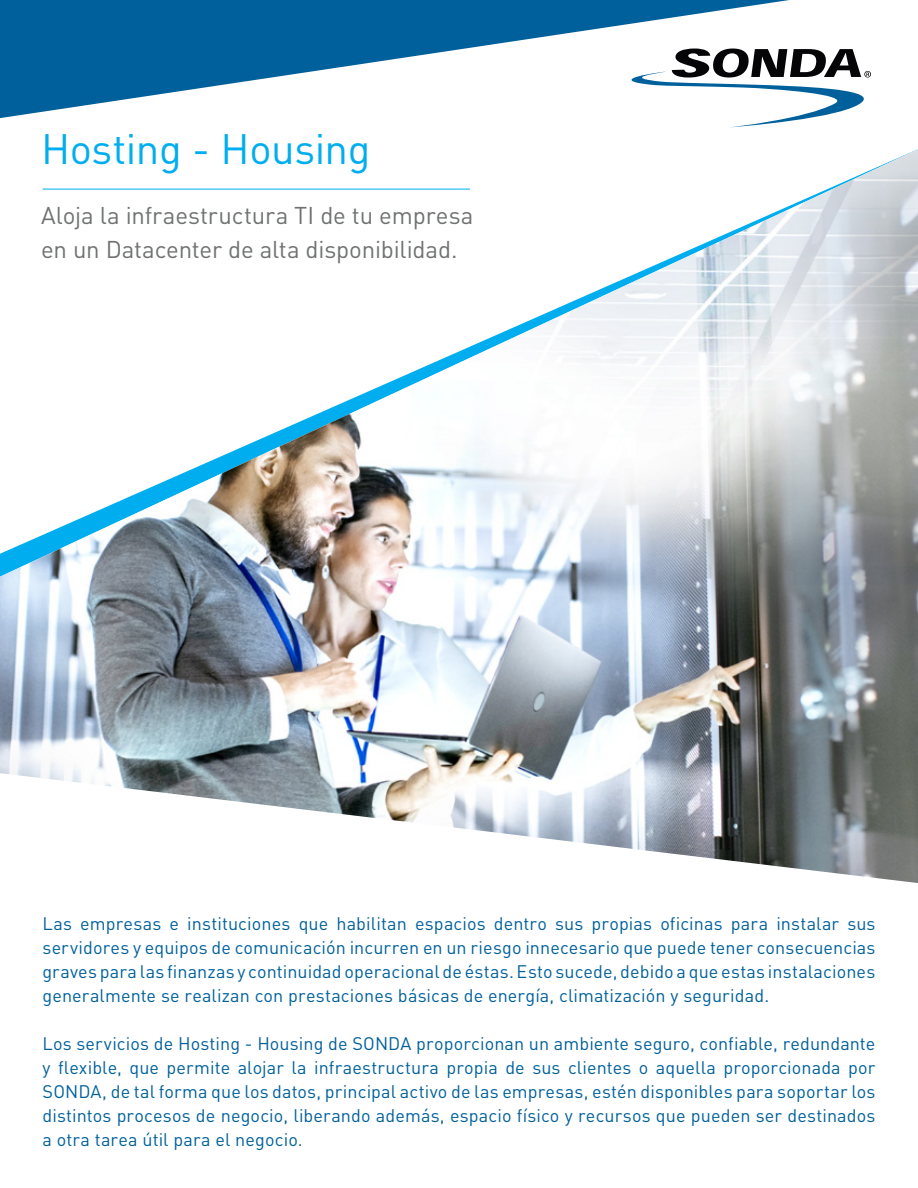
<style>
.page{position:relative;width:918px;height:1188px;background:#fff}
.page>*{position:absolute;margin:0;border:0;box-sizing:border-box;transform-origin:0 0}
.t1{font:42px "DIN Pro";letter-spacing:-.01em;color:#00aeef}
.t2{font:24px/34.5px "DIN Pro";letter-spacing:-.005em;color:#6f7271}
.t3{font:18px/24px "DIN Pro";letter-spacing:.005em;color:#00609c;text-align:justify}
</style>
<div class="page">
<svg style="left:0;top:0;width:789px;height:118px;fill:#00609c"></svg>
<svg style="left:596px;top:49px;width:275px;height:78px"></svg>
<img style="left:0;top:149px;width:918px;height:734px">
<hr style="left:43px;top:189px;width:427px;height:1px;background:#00aeef">
<h1 class="t1" style="left:41px;top:116px;width:331px">Hosting - Housing</h1>
<h2 class="t2" style="left:41px;top:196px;width:434px">Aloja la infraestructura TI de tu empresa en un Datacenter de alta disponibilidad.</h2>
<p class="t3" style="left:43px;top:910px;width:835px">Las empresas e instituciones que habilitan espacios dentro sus propias oficinas para instalar sus servidores y equipos de comunicación incurren en un riesgo innecesario que puede tener consecuencias graves para las finanzas y continuidad operacional de éstas. Esto sucede, debido a que estas instalaciones generalmente se realizan con prestaciones básicas de energía, climatización y seguridad.</p>
<p class="t3" style="left:43px;top:1030px;width:834px">Los servicios de Hosting - Housing de SONDA proporcionan un ambiente seguro, confiable, redundante y flexible, que permite alojar la infraestructura propia de sus clientes o aquella proporcionada por SONDA, de tal forma que los datos, principal activo de las empresas, estén disponibles para soportar los distintos procesos de negocio, liberando además, espacio físico y recursos que pueden ser destinados a otra tarea útil para el negocio.</p>
</div>
